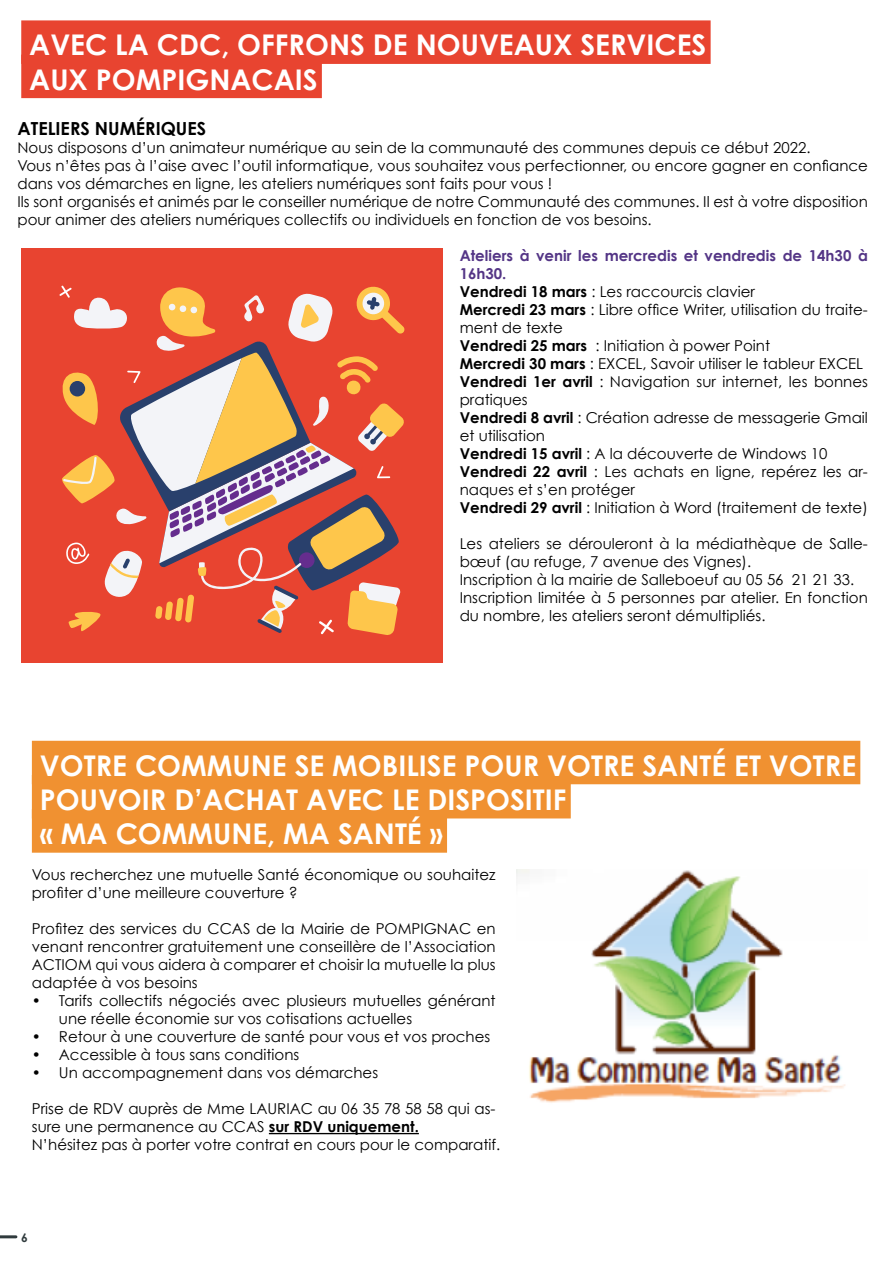
<style>
.page{position:relative;width:893px;height:1263px;background:#fff}
.page>*{position:absolute;margin:0;border:0;box-sizing:border-box;transform-origin:0 0}
.t1{font:700 28.5px/34.2px "Century Gothic";color:#fff}
.t2{font:700 18px "Century Gothic";color:#000}
.t3{font:15px/18px "Century Gothic";color:#000}
.t4{font:700 12px "Century Gothic";color:#303b3d}
.s1{font-weight:700;color:#543586}
.s2{font-weight:700}
</style>
<div class="page">
<hr style="left:0;top:1235px;width:16px;height:3px;background:#303b3d">
<div style="left:21px;top:20px;width:690px;height:44px;background:#e84430"></div>
<div style="left:21px;top:55px;width:301px;height:43px;background:#e84430"></div>
<div style="left:21px;top:249px;width:422px;height:414px;background:#e84430"></div>
<svg style="left:59px;top:285px;width:346px;height:350px"></svg>
<div style="left:32px;top:741px;width:828px;height:43px;background:#f09131"></div>
<div style="left:32px;top:775px;width:539px;height:43px;background:#f09131"></div>
<div style="left:32px;top:809px;width:415px;height:44px;background:#f09131"></div>
<hr style="left:269px;top:1133px;width:150px;height:1px;background:#000">
<img style="left:517px;top:870px;width:329px;height:233px">
<h1 class="t1" style="left:29px;top:27px;width:679px">AVEC LA CDC, OFFRONS DE NOUVEAUX SERVICES<br>AUX POMPIGNACAIS</h1>
<p class="t2" style="left:17px;top:117px;width:190px">ATELIERS NUMÉRIQUES</p>
<p class="t3" style="left:17px;top:138px;width:852px">Nous disposons d’un animateur numérique au sein de la communauté des communes depuis ce début 2022.<br>Vous n’êtes pas à l’aise avec l’outil informatique, vous souhaitez vous perfectionner, ou encore gagner en confiance dans vos démarches en ligne, les ateliers numériques sont faits pour vous !<br>Ils sont organisés et animés par le conseiller numérique de notre Communauté des communes. Il est à votre disposition pour animer des ateliers numériques collectifs ou individuels en fonction de vos besoins.</p>
<p class="t3" style="left:460px;top:246px;width:410px"><span class="s1">Ateliers à venir les mercredis et vendredis de 14h30 à 16h30.<br></span><span class="s2">Vendredi 18 mars</span> : Les raccourcis clavier<br><span class="s2">Mercredi 23 mars</span> : Libre office Writer, utilisation du traite&shy;ment de texte<br><span class="s2">Vendredi 25 mars</span> : Initiation à power Point<br><span class="s2">Mercredi 30 mars</span> : EXCEL, Savoir utiliser le tableur EXCEL <span class="s2">Vendredi 1er avril</span> : Navigation sur internet, les bonnes pratiques<br><span class="s2">Vendredi 8 avril</span> : Création adresse de messagerie Gmail et utilisation<br><span class="s2">Vendredi 15 avril</span> : A la découverte de Windows 10<br><span class="s2">Vendredi 22 avril</span> : Les achats en ligne, repérez les ar&shy;naques et s’en protéger<br><span class="s2">Vendredi 29 avril</span> : Initiation à Word (traitement de texte)</p>
<p class="t3" style="left:460px;top:534px;width:410px">Les ateliers se dérouleront à la médiathèque de Salle&shy;bœuf (au refuge, 7 avenue des Vignes).<br>Inscription à la mairie de Salleboeuf au 05 56 21 21 33.<br>Inscription limitée à 5 personnes par atelier. En fonction du nombre, les ateliers seront démultipliés.</p>
<h1 class="t1" style="left:40px;top:748px;width:818px">VOTRE COMMUNE SE MOBILISE POUR VOTRE SANTÉ ET VOTRE<br>POUVOIR D’ACHAT AVEC LE DISPOSITIF<br>« MA COMMUNE, MA SANTÉ »</h1>
<p class="t3" style="left:32px;top:865px;width:465px">Vous recherchez une mutuelle Santé économique ou souhaitez profiter d’une meilleure couverture ?</p>
<p class="t3" style="left:32px;top:919px;width:465px;text-align:justify">Profitez des services du CCAS de la Mairie de POMPIGNAC en venant rencontrer gratuitement une conseillère de l’Association ACTIOM qui vous aidera à comparer et choisir la mutuelle la plus adaptée à vos besoins</p>
<p class="t3" style="left:59px;top:991px;width:438px;text-indent:-27px">• Tarifs collectifs négociés avec plusieurs mutuelles générant une réelle économie sur vos cotisations actuelles</p>
<p class="t3" style="left:32px;top:1027px;width:460px">• Retour à une couverture de santé pour vous et vos proches</p>
<p class="t3" style="left:32px;top:1045px;width:269px">• Accessible à tous sans conditions</p>
<p class="t3" style="left:32px;top:1063px;width:348px">• Un accompagnement dans vos démarches</p>
<p class="t3" style="left:32px;top:1099px;width:470px">Prise de RDV auprès de Mme LAURIAC au 06 35 78 58 58 qui as&shy;sure une permanence au CCAS <span class="s2">sur RDV uniquement.<br></span>N’hésitez pas à porter votre contrat en cours pour le comparatif.</p>
<p class="t4" style="left:21px;top:1230px;width:8px">6</p>
</div>
